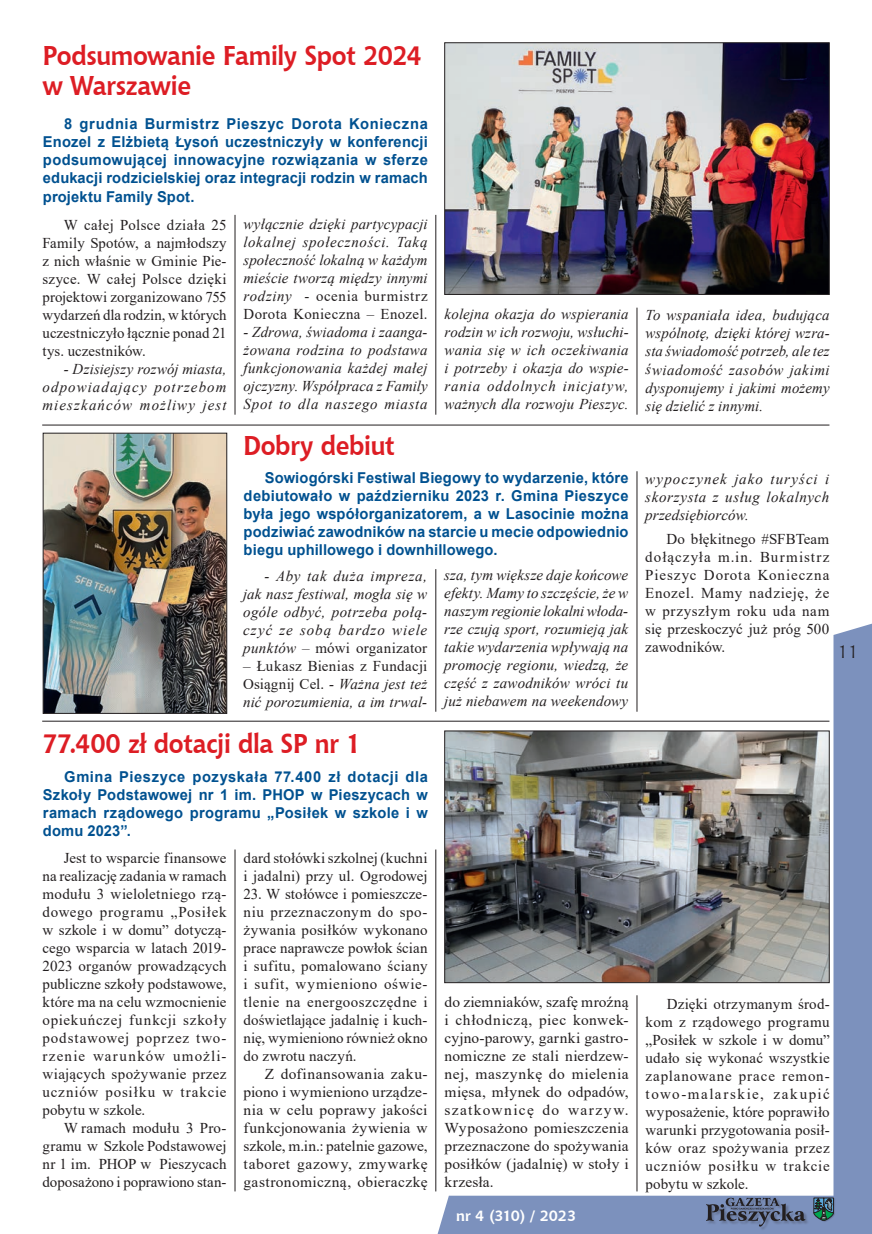
<style>
.page{position:relative;width:872px;height:1234px;background:#fff}
.page>*{position:absolute;margin:0;border:0;box-sizing:border-box;transform-origin:0 0}
.t1{font:700 27px/30px "Chianti BT";letter-spacing:-.015em;color:#dd1d24;scale:.93 1}
.t2{font:18px "Chianti BT";color:#231f20}
.t3{font:15px/18px "Times New Roman";letter-spacing:.015em;color:#231f20;text-align:justify}
.t4{font:italic 15px/18px "Times New Roman";letter-spacing:.015em;color:#231f20;text-align:justify}
.t5{font:700 15px/18px "Arial";letter-spacing:.01em;color:#015190;text-align:justify}
.t6{font:700 15px "Chianti BT";letter-spacing:-.01em;color:#fff}
.s1{font-style:normal}
</style>
<div class="page">
<svg style="left:434px;top:619px;width:438px;height:614px"></svg>
<hr style="left:42px;top:424px;width:787px;height:1px;background:#231f20">
<hr style="left:42px;top:720px;width:787px;height:1px;background:#231f20">
<hr style="left:235px;top:215px;width:1px;height:199px;background:#231f20">
<hr style="left:235px;top:849px;width:1px;height:342px;background:#231f20">
<hr style="left:636px;top:307px;width:1px;height:107px;background:#231f20">
<hr style="left:435px;top:569px;width:1px;height:142px;background:#231f20">
<hr style="left:636px;top:995px;width:1px;height:196px;background:#231f20">
<hr style="left:435px;top:215px;width:1px;height:199px;background:#231f20">
<hr style="left:636px;top:471px;width:1px;height:240px;background:#231f20">
<hr style="left:435px;top:849px;width:1px;height:342px;background:#231f20">
<img style="left:444px;top:42px;width:385px;height:253px">
<img style="left:444px;top:730px;width:385px;height:252px">
<img style="left:43px;top:432px;width:184px;height:281px">
<h1 class="t1" style="left:43px;top:39px;width:409px">Podsumowanie Family Spot 2024 w Warszawie</h1>
<p class="t5" style="left:43px;top:115px;width:386px;text-indent:21px">8 grudnia Burmistrz Pieszyc Dorota Konieczna Enozel z Elżbietą Łysoń uczestniczyły w konferencji podsumowującej innowacyjne rozwiązania w sferze edukacji rodzicielskiej oraz integracji rodzin w ramach projektu Family Spot.</p>
<p class="t3" style="left:43px;top:215px;width:185px;text-indent:21px">W całej Polsce działa 25<br>Family Spotów, a najmłodszy z nich właśnie w Gminie Pie&shy;szyce. W całej Polsce dzięki projektowi zorganizowano 755 wydarzeń dla rodzin, w których uczestniczyło łącznie ponad 21 tys. uczestników.</p>
<p class="t4" style="left:43px;top:359px;width:185px;text-indent:21px">- Dzisiejszy rozwój miasta, odpowiadający potrzebom mieszkańców możliwy jest</p>
<p class="t4" style="left:243px;top:215px;width:185px">wyłącznie dzięki partycypacji lokalnej społeczności. Taką społeczność lokalną w każdym mieście tworzą między innymi rodziny <span class="s1">- ocenia burmistrz Dorota Konieczna – Enozel.</span></p>
<p class="t4" style="left:243px;top:323px;width:185px">- Zdrowa, świadoma i zaanga&shy;żowana rodzina to podstawa funkcjonowania każdej małej ojczyzny. Współpraca z Family Spot to dla naszego miasta</p>
<h1 class="t1" style="left:243px;top:429px;width:165px">Dobry debiut</h1>
<p class="t4" style="left:444px;top:304px;width:185px">kolejna okazja do wspierania rodzin w ich rozwoju, wsłuchi&shy;wania się w ich oczekiwania i potrzeby i okazja do wspie&shy;rania oddolnych inicjatyw, ważnych dla rozwoju Pieszyc.</p>
<p class="t4" style="left:645px;top:306px;width:185px">To wspaniała idea, budująca wspólnotę, dzięki której wzra&shy;sta świadomość potrzeb, ale tez świadomość zasobów jakimi dysponujemy i jakimi możemy się dzielić z innymi.</p>
<p class="t5" style="left:244px;top:469px;width:386px;text-indent:21px">Sowiogórski Festiwal Biegowy to wydarzenie, które debiutowało w październiku 2023 r. Gmina Pieszyce była jego współorganizatorem, a w Lasocinie można podziwiać zawodników na starcie u mecie odpowiednio biegu uphillowego i downhillowego.</p>
<p class="t4" style="left:243px;top:566px;width:185px;text-indent:21px">- Aby tak duża impreza, jak nasz festiwal, mogła się w ogóle odbyć, potrzeba połą&shy;czyć ze sobą bardzo wiele punktów – <span class="s1">mówi organizator</span></p>
<p class="t4" style="left:243px;top:656px;width:185px"><span class="s1">– Łukasz Bienias z Fundacji Osiągnij Cel.</span> - Ważna jest też nić porozumienia, a im trwal-</p>
<h1 class="t1" style="left:43px;top:727px;width:344px">77.400 zł dotacji dla SP nr 1</h1>
<p class="t5" style="left:43px;top:767px;width:386px;text-indent:21px">Gmina Pieszyce pozyskała 77.400 zł dotacji dla Szkoły Podstawowej nr 1 im. PHOP w Pieszycach w ramach rządowego programu „Posiłek w szkole i w domu 2023”.</p>
<p class="t4" style="left:444px;top:565px;width:185px">sza, tym większe daje końcowe efekty. Mamy to szczęście, że w naszym regionie lokalni włoda&shy;rze czują sport, rozumieją jak takie wydarzenia wpływają na promocję regionu, wiedzą, że część z zawodników wróci tu już niebawem na weekendowy</p>
<p class="t4" style="left:645px;top:469px;width:185px">wypoczynek jako turyści i skorzysta z usług lokalnych przedsiębiorców.</p>
<p class="t3" style="left:645px;top:529px;width:185px;text-indent:21px">Do błękitnego #SFBTeam dołączyła m.in. Burmistrz Pieszyc Dorota Konieczna Enozel. Mamy nadzieję, że w przyszłym roku uda nam się przeskoczyć już próg 500 zawodników.</p>
<p class="t3" style="left:43px;top:848px;width:185px;text-indent:21px">Jest to wsparcie finansowe na realizację zadania w ramach modułu 3 wieloletniego rzą&shy;dowego programu „Posiłek w szkole i w domu” dotyczą&shy;cego wsparcia w latach 2019- 2023 organów prowadzących publiczne szkoły podstawowe, które ma na celu wzmocnienie opiekuńczej funkcji szkoły podstawowej poprzez two&shy;rzenie warunków umożli&shy;wiających spożywanie przez uczniów posiłku w trakcie pobytu w szkole.</p>
<p class="t3" style="left:43px;top:1118px;width:185px;text-indent:21px">W ramach modułu 3 Pro&shy;gramu w Szkole Podstawowej nr 1 im. PHOP w Pieszycach doposażono i poprawiono stan-</p>
<p class="t3" style="left:243px;top:848px;width:185px">dard stołówki szkolnej (kuchni i jadalni) przy ul. Ogrodowej</p>
<p class="t3" style="left:243px;top:884px;width:185px">23. W stołówce i pomieszcze&shy;niu przeznaczonym do spo&shy;żywania posiłków wykonano prace naprawcze powłok ścian i sufitu, pomalowano ściany i sufit, wymieniono oświe&shy;tlenie na energooszczędne i doświetlające jadalnię i kuch&shy;nię, wymieniono również okno do zwrotu naczyń.</p>
<p class="t3" style="left:243px;top:1064px;width:185px;text-indent:21px">Z dofinansowania zaku&shy;piono i wymieniono urządze&shy;nia w celu poprawy jakości funkcjonowania żywienia w szkole, m.in.: patelnie gazowe, taboret gazowy, zmywarkę gastronomiczną, obieraczkę</p>
<p class="t3" style="left:444px;top:992px;width:185px">do ziemniaków, szafę mroźną i chłodniczą, piec konwek&shy;cyjno-parowy, garnki gastro&shy;nomiczne ze stali nierdzew&shy;nej, maszynkę do mielenia mięsa, młynek do odpadów, szatkownicę do warzyw.<br>Wyposażono pomieszczenia przeznaczone do spożywania posiłków (jadalnię) w stoły i krzesła.</p>
<p class="t3" style="left:645px;top:993px;width:185px;text-indent:21px">Dzięki otrzymanym środ&shy;kom z rządowego programu „Posiłek w szkole i w domu” udało się wykonać wszystkie zaplanowane prace remon&shy;towo-malarskie, zakupić wyposażenie, które poprawiło warunki przygotowania posił&shy;ków oraz spożywania przez uczniów posiłku w trakcie pobytu w szkole.</p>
<p class="t6" style="left:456px;top:1204px;width:122px">nr 4 (310) / 2023</p>
<p class="t2" style="left:838px;top:639px;width:22px">11</p>
</div>
